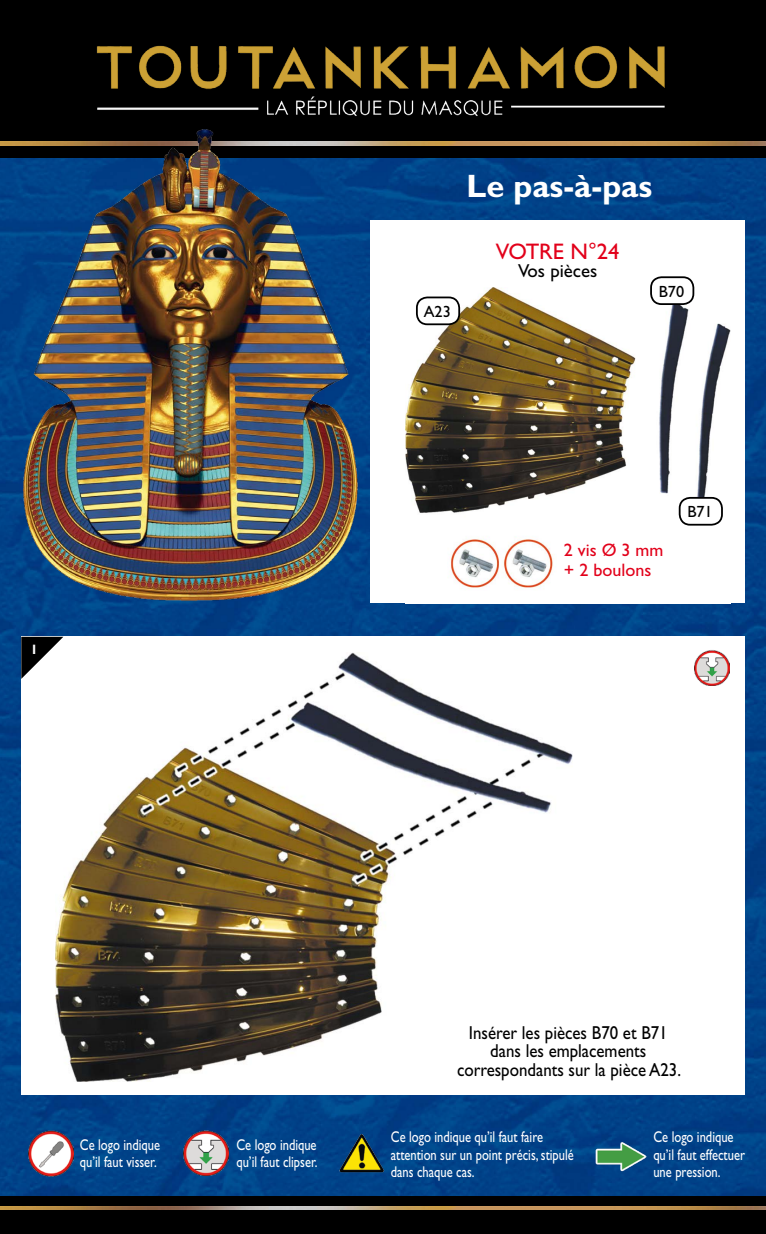
<style>
.page{position:relative;width:766px;height:1234px;background:#fff}
.page>*{position:absolute;margin:0;border:0;box-sizing:border-box;transform-origin:0 0}
.t1{font:700 32.4px "Gill Sans";color:#fff}
.t2{font:22.5px "Gill Sans";color:#e2001a}
.t3{font:18.75px/18.8px "Gill Sans";color:#000;text-align:center;scale:.9 1}
.t4{font:18.75px "Gill Sans";color:#000}
.t5{font:18px/19.5px "Gill Sans";color:#e2001a}
.t6{font:16.2px "Gill Sans";color:#000}
.t7{font:15.6px/17.2px "Gill Sans";color:#fff;scale:.8 1}
.t8{font:700 13.65px "Gill Sans";color:#fff}
</style>
<div class="page">
<img style="left:0;top:158px;width:765px;height:1038px">
<div style="left:0;top:0;width:765px;height:158px;background:#000"></div>
<img style="left:96px;top:45px;width:569px;height:71px">
<img style="left:0;top:142px;width:765px;height:3px">
<img style="left:11px;top:109px;width:356px;height:527px">
<img style="left:339px;top:1133px;width:45px;height:42px">
<img style="left:184px;top:1125px;width:45px;height:50px">
<img style="left:28px;top:1128px;width:45px;height:50px">
<div style="left:370px;top:220px;width:374px;height:383px;background:#fff"></div>
<img style="left:405px;top:287px;width:325px;height:302px">
<div style="left:21px;top:636px;width:723px;height:458px;background:#fff"></div>
<img style="left:55px;top:652px;width:517px;height:429px">
<svg style="left:21px;top:636px;width:42px;height:42px"></svg>
<div style="left:0;top:1196px;width:765px;height:37px;background:#000"></div>
<img style="left:0;top:1206px;width:765px;height:3px">
<div style="left:417px;top:297px;width:42px;height:27px;background:#fff;border-radius:10px"></div>
<div style="left:416px;top:296px;width:44px;height:29px;border:2px solid #000;border-radius:10px"></div>
<div style="left:651px;top:277px;width:42px;height:27px;background:#fff;border-radius:10px"></div>
<div style="left:650px;top:276px;width:44px;height:29px;border:2px solid #000;border-radius:10px"></div>
<div style="left:679px;top:497px;width:42px;height:27px;background:#fff;border-radius:10px"></div>
<div style="left:678px;top:497px;width:44px;height:28px;border:2px solid #000;border-radius:10px"></div>
<img style="left:594px;top:1135px;width:51px;height:40px">
<img style="left:694px;top:650px;width:35px;height:35px">
<p class="t8" style="left:30px;top:641px;width:9px">1</p>
<p class="t6" style="left:423px;top:302px;width:29px">A23</p>
<h1 class="t1" style="left:466px;top:167px;width:187px">Le pas-à-pas</h1>
<h2 class="t2" style="left:496px;top:238px;width:125px">VOTRE N°24</h2>
<p class="t4" style="left:518px;top:260px;width:81px">Vos pièces</p>
<p class="t6" style="left:658px;top:282px;width:27px">B70</p>
<p class="t5" style="left:563px;top:540px;width:101px">2 vis Ø 3 mm + 2 boulons</p>
<p class="t6" style="left:687px;top:502px;width:27px">B71</p>
<p class="t3" style="left:457px;top:1022px;width:250px">Insérer les pièces B70 et B71 dans les emplacements correspondants sur la pièce A23.</p>
<p class="t7" style="left:80px;top:1135px;width:102px">Ce logo indique qu’il faut visser.</p>
<p class="t7" style="left:236px;top:1135px;width:103px">Ce logo indique qu’il faut clipser.</p>
<p class="t7" style="left:391px;top:1128px;width:230px">Ce logo indique qu’il faut faire attention sur un point précis, stipulé dans chaque cas.</p>
<p class="t7" style="left:653px;top:1128px;width:116px">Ce logo indique qu’il faut effectuer une pression.</p>
</div>
